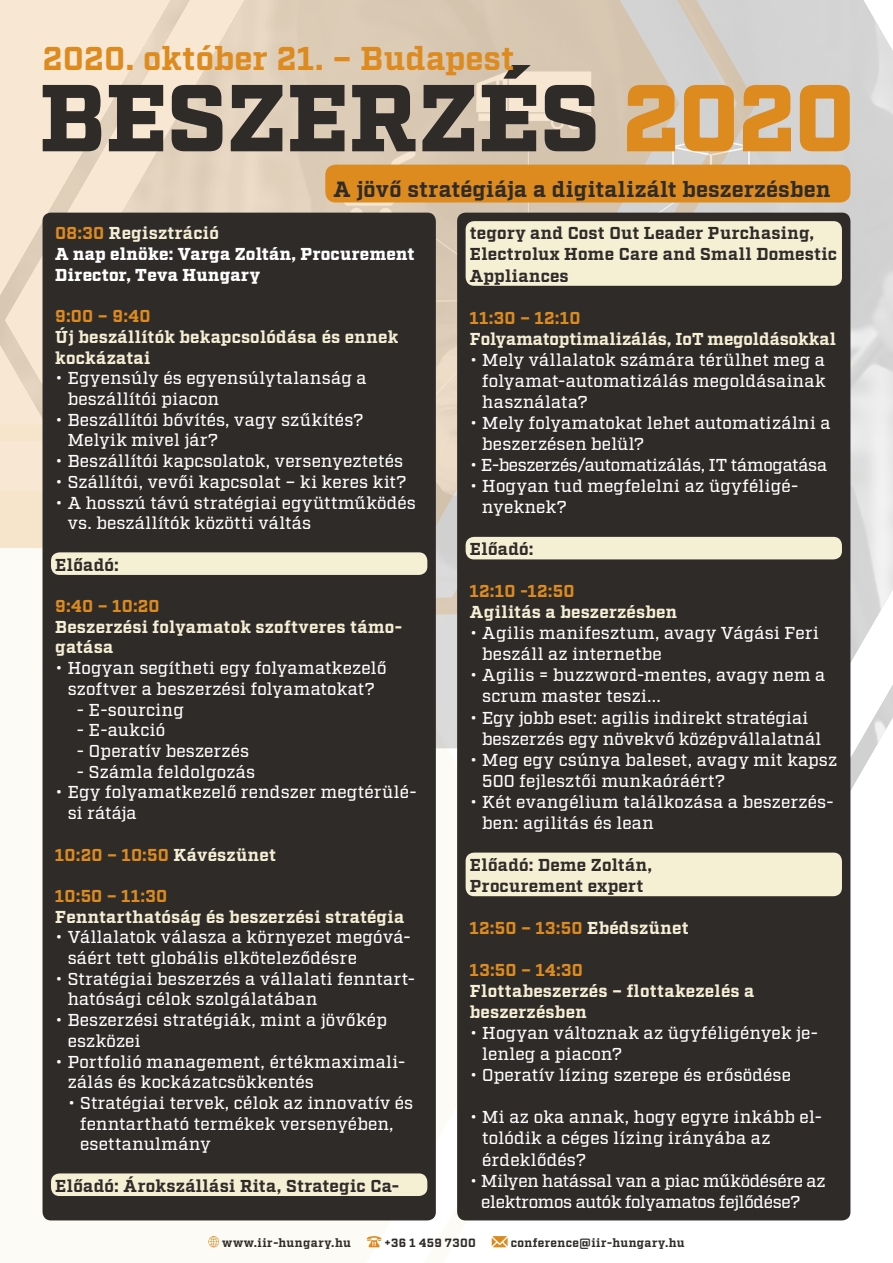
<style>
.page{position:relative;width:893px;height:1263px;background:#fff}
.page>*{position:absolute;margin:0;border:0;box-sizing:border-box;transform-origin:0 0}
.t1{font:900 94.8px "Factoria";letter-spacing:-.005em;color:#2f2b29}
.t2{font:700 33px "Factoria";letter-spacing:.005em;color:#dd8b1f}
.t3{font:700 21.9px "Factoria";letter-spacing:.01em;color:#2f2b29}
.t4{font:500 17.25px/21px "Factoria";letter-spacing:.01em;color:#fff}
.t5{font:700 17.25px/20.7px "Factoria";letter-spacing:.01em;color:#f5efd4}
.t6{font:700 17.25px/21px "Factoria";letter-spacing:.015em;color:#2f2b29}
.t7{font:700 17.25px "Factoria";letter-spacing:.015em;color:#dd8b1f}
.t8{font:900 17.25px/20.7px "Factoria";letter-spacing:.015em;color:#fff}
.t9{font:500 17.25px/21px "Factoria";letter-spacing:-.015em;color:#fff}
.t10{font:500 17.25px "Factoria";letter-spacing:-.02em;color:#fff}
.t11{font:700 12px "Factoria";letter-spacing:.03em;color:#2f2b29}
.s1{color:#dd8b1f}
.s2{font-weight:700;color:#dd8b1f}
.s3{font-weight:700;color:#f5efd4}
.s4{color:#f5efd4}
</style>
<div class="page">
<img style="left:42px;top:0;width:851px;height:812px">
<svg style="left:0;top:0;width:755px;height:614px;background:#e3d5c2"></svg>
<div style="left:325px;top:165px;width:525px;height:37px;background:#dd8b1f;border-radius:10px"></div>
<svg style="left:208px;top:1236px;width:11px;height:11px"></svg>
<svg style="left:367px;top:1236px;width:14px;height:11px"></svg>
<svg style="left:492px;top:1236px;width:16px;height:11px"></svg>
<div style="left:43px;top:213px;width:393px;height:1007px;background:#2f2b29;border-radius:9px"></div>
<div style="left:51px;top:552px;width:376px;height:23px;background:#f5efd4;border-radius:9px"></div>
<div style="left:51px;top:1173px;width:376px;height:23px;background:#f5efd4;border-radius:9px"></div>
<div style="left:457px;top:213px;width:393px;height:1007px;background:#2f2b29;border-radius:9px"></div>
<div style="left:466px;top:221px;width:376px;height:65px;background:#f5efd4;border-radius:9px"></div>
<div style="left:466px;top:537px;width:376px;height:22px;background:#f5efd4;border-radius:9px"></div>
<div style="left:466px;top:853px;width:376px;height:43px;background:#f5efd4;border-radius:9px"></div>
<h2 class="t2" style="left:43px;top:39px;width:474px">2020. október 21. – Budapest</h2>
<h1 class="t1" style="left:40px;top:61px;width:817px">BESZERZÉS <span class="s1">2020</span></h1>
<p class="t3" style="left:333px;top:177px;width:498px">A jövő stratégiája a digitalizált beszerzésben</p>
<p class="t8" style="left:55px;top:224px;width:361px"><span class="s2">08:30</span> <span class="s3">Regisztráció<br></span>A nap elnöke: Varga Zoltán, Procurement<br>Director, Teva Hungary</p>
<p class="t7" style="left:55px;top:306px;width:97px">9:00 – 9:40</p>
<p class="t5" style="left:55px;top:327px;width:344px">Új beszállítók bekapcsolódása és ennek kockázatai</p>
<p class="t4" style="left:68px;top:369px;width:301px;text-indent:-12px">• Egyensúly és egyensúlytalanság a beszállítói piacon</p>
<p class="t4" style="left:68px;top:410px;width:297px;text-indent:-12px">• Beszállítói bővítés, vagy szűkítés?<br>Melyik mivel jár?</p>
<p class="t4" style="left:55px;top:451px;width:349px">• Beszállítói kapcsolatok, versenyeztetés</p>
<p class="t4" style="left:55px;top:472px;width:353px">• Szállítói, vevői kapcsolat – ki keres kit?</p>
<p class="t4" style="left:68px;top:493px;width:350px;text-indent:-12px">• A hosszú távú stratégiai együttműködés vs. beszállítók közötti váltás</p>
<p class="t6" style="left:55px;top:555px;width:65px">Előadó:</p>
<p class="t7" style="left:55px;top:596px;width:106px">9:40 – 10:20</p>
<p class="t5" style="left:55px;top:617px;width:349px">Beszerzési folyamatok szoftveres támo&shy;gatása</p>
<p class="t4" style="left:55px;top:658px;width:333px;text-align:center">• Hogyan segítheti egy folyamatkezelő szoftver a beszerzési folyamatokat?</p>
<p class="t4" style="left:77px;top:700px;width:109px">- E-sourcing</p>
<p class="t4" style="left:77px;top:720px;width:90px">- E-aukció</p>
<p class="t4" style="left:77px;top:741px;width:174px">- Operatív beszerzés</p>
<p class="t4" style="left:77px;top:762px;width:180px">- Számla feldolgozás</p>
<p class="t4" style="left:68px;top:783px;width:351px;text-indent:-12px">• Egy folyamatkezelő rendszer megtérülé&shy;si rátája</p>
<p class="t7" style="left:55px;top:844px;width:222px">10:20 – 10:50 <span class="s4">Kávészünet</span></p>
<p class="t7" style="left:55px;top:885px;width:114px">10:50 – 11:30</p>
<p class="t5" style="left:55px;top:907px;width:351px">Fenntarthatóság és beszerzési stratégia</p>
<p class="t4" style="left:68px;top:927px;width:345px;text-indent:-12px">• Vállalatok válasza a környezet megóvá&shy;sáért tett globális elköteleződésre</p>
<p class="t4" style="left:68px;top:969px;width:349px;text-indent:-12px">• Stratégiai beszerzés a vállalati fenntart&shy;hatósági célok szolgálatában</p>
<p class="t4" style="left:68px;top:1010px;width:321px;text-indent:-12px">• Beszerzési stratégiák, mint a jövőkép eszközei</p>
<p class="t4" style="left:68px;top:1052px;width:339px;text-indent:-12px">• Portfolió management, értékmaximali&shy;zálás és kockázatcsökkentés</p>
<p class="t4" style="left:80px;top:1093px;width:335px;text-indent:-12px">• Stratégiai tervek, célok az innovatív és fenntartható termékek versenyében, esettanulmány</p>
<p class="t6" style="left:55px;top:1176px;width:346px">Előadó: Árokszállási Rita, Strategic Ca-</p>
<p class="t6" style="left:470px;top:224px;width:369px">tegory and Cost Out Leader Purchasing,<br>Electrolux Home Care and Small Domestic<br>Appliances</p>
<p class="t7" style="left:470px;top:307px;width:112px">11:30 – 12:10</p>
<p class="t5" style="left:470px;top:329px;width:368px">Folyamatoptimalizálás, IoT megoldásokkal</p>
<p class="t4" style="left:482px;top:350px;width:345px;text-align:justify;text-indent:-12px">• Mely vállalatok számára térülhet meg a folyamat-automatizálás megoldásainak használata?</p>
<p class="t4" style="left:482px;top:413px;width:350px;text-indent:-12px">• Mely folyamatokat lehet automatizálni a beszerzésen belül?</p>
<p class="t10" style="left:470px;top:455px;width:359px">• E-beszerzés/automatizálás, IT támogatása</p>
<p class="t4" style="left:482px;top:476px;width:318px;text-indent:-12px">• Hogyan tud megfelelni az ügyféligé&shy;nyeknek?</p>
<p class="t6" style="left:470px;top:539px;width:65px">Előadó:</p>
<p class="t7" style="left:470px;top:581px;width:106px">12:10 -12:50</p>
<p class="t5" style="left:470px;top:603px;width:209px">Agilitás a beszerzésben</p>
<p class="t4" style="left:482px;top:623px;width:338px;text-indent:-12px">• Agilis manifesztum, avagy Vágási Feri beszáll az internetbe</p>
<p class="t4" style="left:482px;top:665px;width:345px;text-indent:-12px">• Agilis = buzzword-mentes, avagy nem a scrum master teszi...</p>
<p class="t4" style="left:482px;top:708px;width:341px;text-indent:-12px">• Egy jobb eset: agilis indirekt stratégiai beszerzés egy növekvő középvállalatnál</p>
<p class="t4" style="left:482px;top:750px;width:356px;text-indent:-12px">• Meg egy csúnya baleset, avagy mit kapsz<br>500 fejlesztői munkaóráért?</p>
<p class="t4" style="left:482px;top:792px;width:353px;text-indent:-12px">• Két evangélium találkozása a beszerzés&shy;ben: agilitás és lean</p>
<p class="t6" style="left:470px;top:855px;width:184px">Előadó: Deme Zoltán,<br>Procurement expert</p>
<p class="t7" style="left:470px;top:918px;width:220px">12:50 – 13:50 <span class="s4">Ebédszünet</span></p>
<p class="t7" style="left:470px;top:960px;width:115px">13:50 – 14:30</p>
<p class="t5" style="left:470px;top:981px;width:286px">Flottabeszerzés – flottakezelés a beszerzésben</p>
<p class="t4" style="left:482px;top:1023px;width:337px;text-indent:-12px">• Hogyan változnak az ügyféligények je&shy;lenleg a piacon?</p>
<p class="t4" style="left:470px;top:1065px;width:323px">• Operatív lízing szerepe és erősödése</p>
<p class="t4" style="left:482px;top:1107px;width:341px;text-indent:-12px">• Mi az oka annak, hogy egyre inkább el&shy;tolódik a céges lízing irányába az érdeklődés?</p>
<p class="t9" style="left:481px;top:1171px;width:346px;text-indent:-11px">• Milyen hatással van a piac működésére az elektromos autók folyamatos fejlődése?</p>
<p class="t11" style="left:222px;top:1236px;width:130px">www.iir-hungary.hu</p>
<p class="t11" style="left:385px;top:1236px;width:93px">+36 1 459 7300</p>
<p class="t11" style="left:511px;top:1236px;width:175px">conference@iir-hungary.hu</p>
</div>
